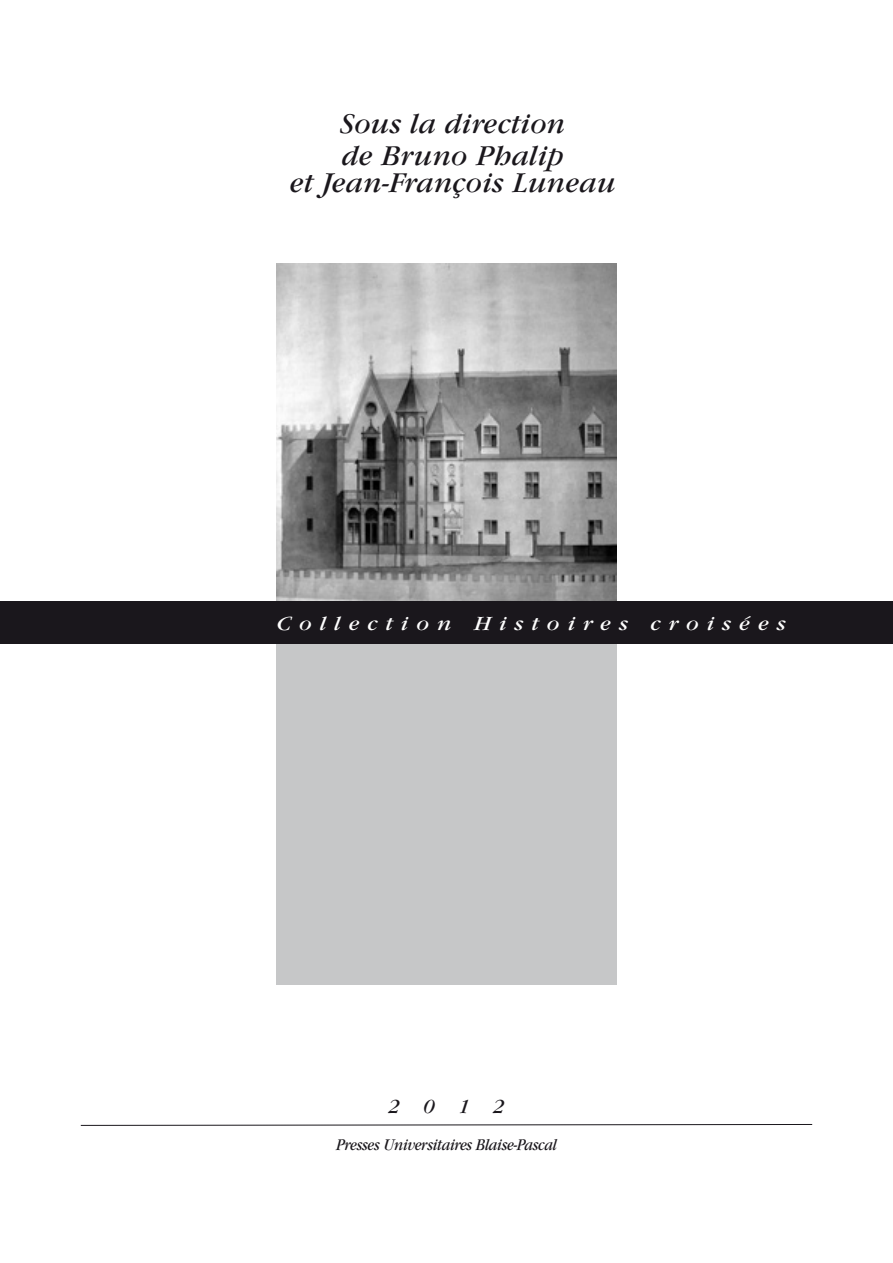
<style>
.page{position:relative;width:893px;height:1263px;background:#fff}
.page>*{position:absolute;margin:0;border:0;box-sizing:border-box;transform-origin:0 0}
.CHEC_-_Titre_niv__2{font:italic 30px/27.8px "Garamond";letter-spacing:.01em;color:#1a171c;text-align:center}
.CHEC_-_Titre_niv__2-2{font:italic 21px "Garamond";letter-spacing:.34em;color:#fff;scale:1.12 1}
.t1{font:italic 21px "Garamond";color:#1a171c}
.t2{font:italic 17.1px "Garamond";letter-spacing:-.02em;color:#1a171c;scale:.88 1}
</style>
<div class="page">
<svg style="left:80px;top:1124px;width:733px;height:2px"></svg>
<div style="left:276px;top:644px;width:341px;height:340px;background:#c6c7c8"></div>
<img style="left:276px;top:263px;width:340px;height:339px">
<div style="left:0;top:602px;width:893px;height:42px;background:#1a171c"></div>
<p class="CHEC_-_Titre_niv__2" style="left:340px;top:110px;width:227px">Sous la direction</p>
<p class="CHEC_-_Titre_niv__2" style="left:290px;top:142px;width:327px">de Bruno Phalip<br>et Jean-François Luneau</p>
<p class="CHEC_-_Titre_niv__2-2" style="left:277px;top:613px;width:456px">Collection Histoires croisées</p>
<p class="t1" style="left:388px;top:1096px;width:118px">2012</p>
<p class="t2" style="left:336px;top:1136px;width:252px">Presses Universitaires Blaise-Pascal</p>
</div>
